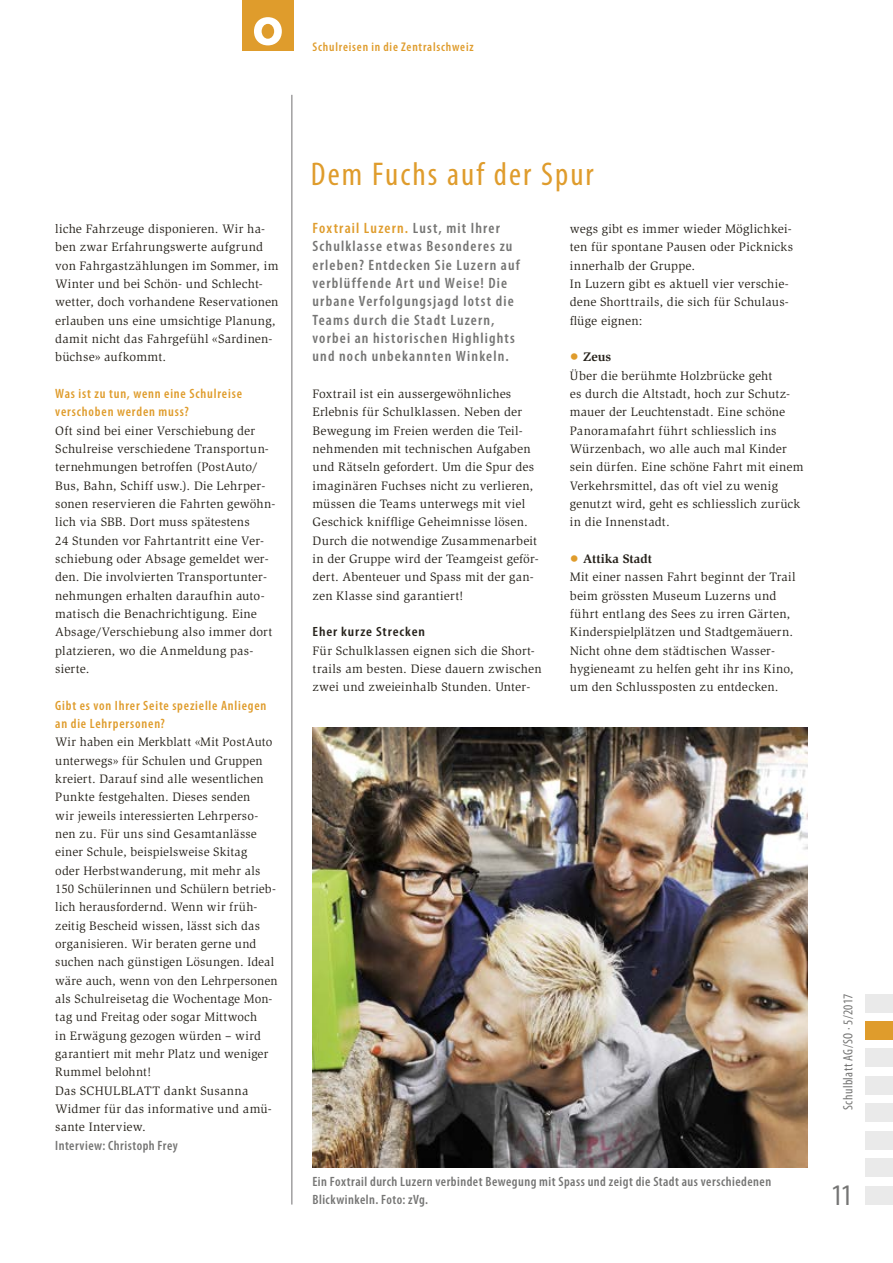
<style>
.page{position:relative;width:893px;height:1263px;background:#fff}
.page>*{position:absolute;margin:0;border:0;box-sizing:border-box;transform-origin:0 0}
.t1{font:800 54px "Futura Std";color:#fff}
.t2{font:condensed 33px "Myriad Pro";letter-spacing:.06em;color:#df9c2c}
.t3{font:condensed 30px "Myriad Pro";color:#757574}
.t4{font:600 condensed 15px/18.3px "Myriad Pro";letter-spacing:.075em;color:#757574}
.t5{font:600 condensed 13.5px/18px "Myriad Pro";letter-spacing:.035em;color:#757574}
.t6{font:600 condensed 13.5px/18.3px "Myriad Pro";letter-spacing:.06em;color:#df9c2c}
.t7{font:condensed 13.5px "Myriad Pro";letter-spacing:.03em;color:#757574}
.t8{font:600 condensed 13.35px "Myriad Pro";letter-spacing:.06em;color:#27231c;scale:1.12 1}
.t9{font:700 12.75px "Slimbach Std";color:#27231c}
.t10{font:12.6px/18.3px "Slimbach Std";letter-spacing:.015em;color:#27231c}
.t11{font:600 condensed 12.6px "Myriad Pro";letter-spacing:.065em;color:#df9c2c}
.s1{color:#df9c2c}
.s2{font-weight:400;font-size:18px;color:#df9c2c}
</style>
<div class="page">
<hr style="left:291px;top:95px;width:2px;height:1109px;background:#a1a0a1">
<div style="left:242px;top:0;width:51px;height:51px;background:#df9c2c"></div>
<div style="left:865px;top:994px;width:28px;height:18px;background:#eaeaea"></div>
<div style="left:865px;top:1048px;width:28px;height:19px;background:#eaeaea"></div>
<div style="left:865px;top:1076px;width:28px;height:18px;background:#eaeaea"></div>
<div style="left:865px;top:1103px;width:28px;height:19px;background:#eaeaea"></div>
<div style="left:865px;top:1131px;width:28px;height:18px;background:#eaeaea"></div>
<div style="left:865px;top:1186px;width:28px;height:18px;background:#eaeaea"></div>
<div style="left:865px;top:1158px;width:28px;height:19px;background:#eaeaea"></div>
<div style="left:865px;top:1021px;width:28px;height:18px;background:#df9c2c"></div>
<img style="left:313px;top:728px;width:495px;height:440px">
<h1 class="t1" style="left:253px;top:-10px;width:31px">o</h1>
<p class="t11" style="left:313px;top:39px;width:163px">Schulreisen in die Zentralschweiz</p>
<p class="t10" style="left:55px;top:220px;width:225px">liche Fahrzeuge disponieren. Wir ha&shy;ben zwar Erfahrungswerte aufgrund von Fahrgastzählungen im Sommer, im Winter und bei Schön- und Schlecht&shy;wetter, doch vorhandene Reservationen erlauben uns eine umsichtige Planung, damit nicht das Fahrgefühl «Sardinen&shy;büchse» aufkommt.</p>
<p class="t6" style="left:55px;top:384px;width:188px">Was ist zu tun, wenn eine Schulreise verschoben werden muss?</p>
<p class="t10" style="left:55px;top:421px;width:222px">Oft sind bei einer Verschiebung der Schulreise verschiedene Transportun&shy;ternehmungen betroffen (PostAuto/ Bus, Bahn, Schiff usw.). Die Lehrper&shy;sonen reservieren die Fahrten gewöhn&shy;lich via SBB. Dort muss spätestens<br>24 Stunden vor Fahrtantritt eine Ver&shy;schiebung oder Absage gemeldet wer&shy;den. Die involvierten Transportunter&shy;nehmungen erhalten daraufhin auto&shy;matisch die Benachrichtigung. Eine Absage/Verschiebung also immer dort platzieren, wo die Anmeldung pas&shy;sierte.</p>
<p class="t6" style="left:55px;top:696px;width:213px">Gibt es von Ihrer Seite spezielle Anliegen an die Lehrpersonen?</p>
<p class="t10" style="left:55px;top:733px;width:224px">Wir haben ein Merkblatt «Mit PostAuto unterwegs» für Schulen und Gruppen kreiert. Darauf sind alle wesentlichen Punkte festgehalten. Dieses senden<br>wir jeweils interessierten Lehrperso&shy;nen zu. Für uns sind Gesamtanlässe einer Schule, beispielsweise Skitag<br>oder Herbstwanderung, mit mehr als 150 Schülerinnen und Schülern betrieb&shy;lich herausfordernd. Wenn wir früh&shy;zeitig Bescheid wissen, lässt sich das organisieren. Wir beraten gerne und suchen nach günstigen Lösungen. Ideal wäre auch, wenn von den Lehrpersonen als Schulreisetag die Wochentage Mon&shy;tag und Freitag oder sogar Mittwoch<br>in Erwägung gezogen würden – wird garantiert mit mehr Platz und weniger Rummel belohnt!<br>Das SCHULBLATT dankt Susanna Widmer für das informative und amü&shy;sante Interview.</p>
<p class="t5" style="left:55px;top:1136px;width:124px">Interview: Christoph Frey</p>
<h2 class="t2" style="left:311px;top:154px;width:284px">Dem Fuchs auf der Spur</h2>
<p class="t4" style="left:313px;top:219px;width:209px"><span class="s1">Foxtrail Luzern.</span> Lust, mit Ihrer<br>Schulklasse etwas Besonderes zu erleben? Entdecken Sie Luzern auf verblüffende Art und Weise! Die urbane Verfolgungsjagd lotst die<br>Teams durch die Stadt Luzern, vorbei an historischen Highlights und noch unbekannten Winkeln.</p>
<p class="t10" style="left:313px;top:385px;width:228px">Foxtrail ist ein aussergewöhnliches Erlebnis für Schulklassen. Neben der Bewegung im Freien werden die Teil&shy;nehmenden mit technischen Aufgaben und Rätseln gefordert. Um die Spur des imaginären Fuchses nicht zu verlieren, müssen die Teams unterwegs mit viel Geschick knifflige Geheimnisse lösen.<br>Durch die notwendige Zusammenarbeit in der Gruppe wird der Teamgeist geför&shy;dert. Abenteuer und Spass mit der gan&shy;zen Klasse sind garantiert!</p>
<p class="t8" style="left:313px;top:624px;width:102px">Eher kurze Strecken</p>
<p class="t10" style="left:313px;top:641px;width:231px">Für Schulklassen eignen sich die Short&shy;trails am besten. Diese dauern zwischen zwei und zweieinhalb Stunden. Unter-</p>
<p class="t10" style="left:570px;top:220px;width:225px">wegs gibt es immer wieder Möglichkei&shy;ten für spontane Pausen oder Picknicks innerhalb der Gruppe.<br>In Luzern gibt es aktuell vier verschie&shy;dene Shorttrails, die sich für Schulaus&shy;flüge eignen:</p>
<p class="t9" style="left:570px;top:349px;width:43px"><span class="s2">•</span> Zeus</p>
<p class="t10" style="left:570px;top:366px;width:235px">Über die berühmte Holzbrücke geht<br>es durch die Altstadt, hoch zur Schutz&shy;mauer der Leuchtenstadt. Eine schöne Panoramafahrt führt schliesslich ins Würzenbach, wo alle auch mal Kinder sein dürfen. Eine schöne Fahrt mit einem Verkehrsmittel, das oft viel zu wenig genutzt wird, geht es schliesslich zurück in die Innenstadt.</p>
<p class="t9" style="left:570px;top:551px;width:84px"><span class="s2">•</span> Attika Stadt</p>
<p class="t10" style="left:570px;top:568px;width:227px">Mit einer nassen Fahrt beginnt der Trail beim grössten Museum Luzerns und führt entlang des Sees zu irren Gärten, Kinderspielplätzen und Stadtgemäuern.<br>Nicht ohne dem städtischen Wasser&shy;hygieneamt zu helfen geht ihr ins Kino, um den Schlussposten zu entdecken.</p>
<p class="t5" style="left:313px;top:1172px;width:460px">Ein Foxtrail durch Luzern verbindet Bewegung mit Spass und zeigt die Stadt aus verschiedenen<br>Blickwinkeln. Foto: zVg.</p>
<p class="t7" style="left:840px;top:1110px;width:118px;rotate:-90deg">Schulblatt AG/SO · 5/2017</p>
<h3 class="t3" style="left:831px;top:1176px;width:23px">11</h3>
</div>
